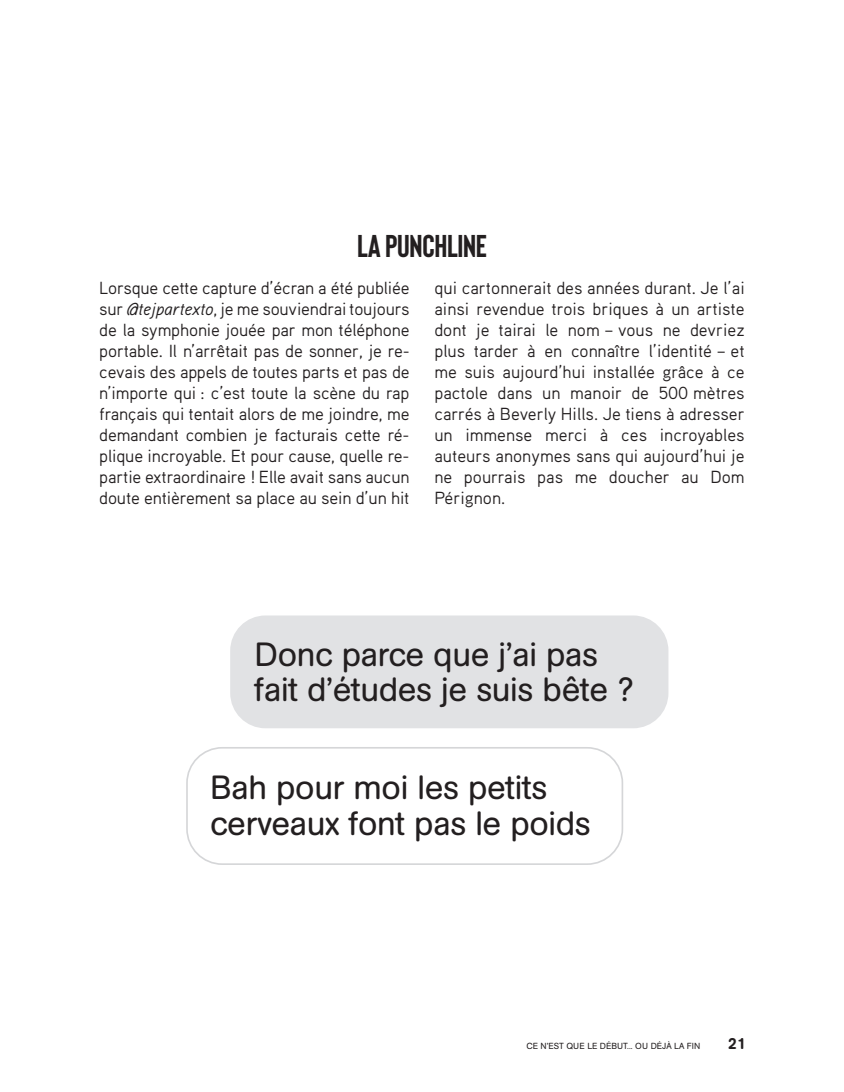
<style>
.page{position:relative;width:844px;height:1092px;background:#fff}
.page>*{position:absolute;margin:0;border:0;box-sizing:border-box;transform-origin:0 0}
.t1{font:33.25px/35px "AG Book Rounded";letter-spacing:-.01em;color:#231f20}
.t2{font:700 31.5px "Bison";letter-spacing:-.01em;color:#231f20}
.t3{font:17.5px/21px "Aaux Pro";letter-spacing:-.01em;color:#231f20;text-align:justify}
.t4{font:500 15.75px "AG Book Rounded";color:#231f20}
.t5{font:8.75px "AG Book Rounded";color:#231f20}
.s1{font-style:italic}
</style>
<div class="page">
<div style="left:186px;top:747px;width:437px;height:117px;border:2px solid #d5d6d8;border-radius:35px"></div>
<div style="left:230px;top:615px;width:438px;height:113px;background:#e1e2e4;border-radius:35px"></div>
<h2 class="t2" style="left:357px;top:229px;width:132px">LA PUNCHLINE</h2>
<p class="t3" style="left:99px;top:277px;width:312px">Lorsque cette capture d’écran a été publiée sur <span class="s1">@tejpartexto</span>, je me souviendrai toujours de la symphonie jouée par mon téléphone portable. Il n’arrêtait pas de sonner, je re&shy;cevais des appels de toutes parts et pas de n’importe qui : c’est toute la scène du rap français qui tentait alors de me joindre, me demandant combien je facturais cette ré&shy;plique incroyable. Et pour cause, quelle re&shy;partie extraordinaire ! Elle avait sans aucun doute entièrement sa place au sein d’un hit</p>
<p class="t3" style="left:434px;top:277px;width:312px">qui cartonnerait des années durant. Je l’ai ainsi revendue trois briques à un artiste dont je tairai le nom – vous ne devriez plus tarder à en connaître l’identité – et me suis aujourd’hui installée grâce à ce pactole dans un manoir de 500 mètres carrés à Beverly Hills. Je tiens à adresser un immense merci à ces incroyables auteurs anonymes sans qui aujourd’hui je ne pourrais pas me doucher au Dom Pérignon.</p>
<h1 class="t1" style="left:254px;top:637px;width:380px">Donc parce que j’ai pas fait d’études je suis bête ?</h1>
<h1 class="t1" style="left:210px;top:770px;width:382px">Bah pour moi les petits cerveaux font pas le poids</h1>
<p class="t5" style="left:526px;top:1040px;width:175px">CE N’EST QUE LE DÉBUT... OU DÉJÀ LA FIN</p>
<p class="t4" style="left:728px;top:1033px;width:19px">21</p>
</div>
